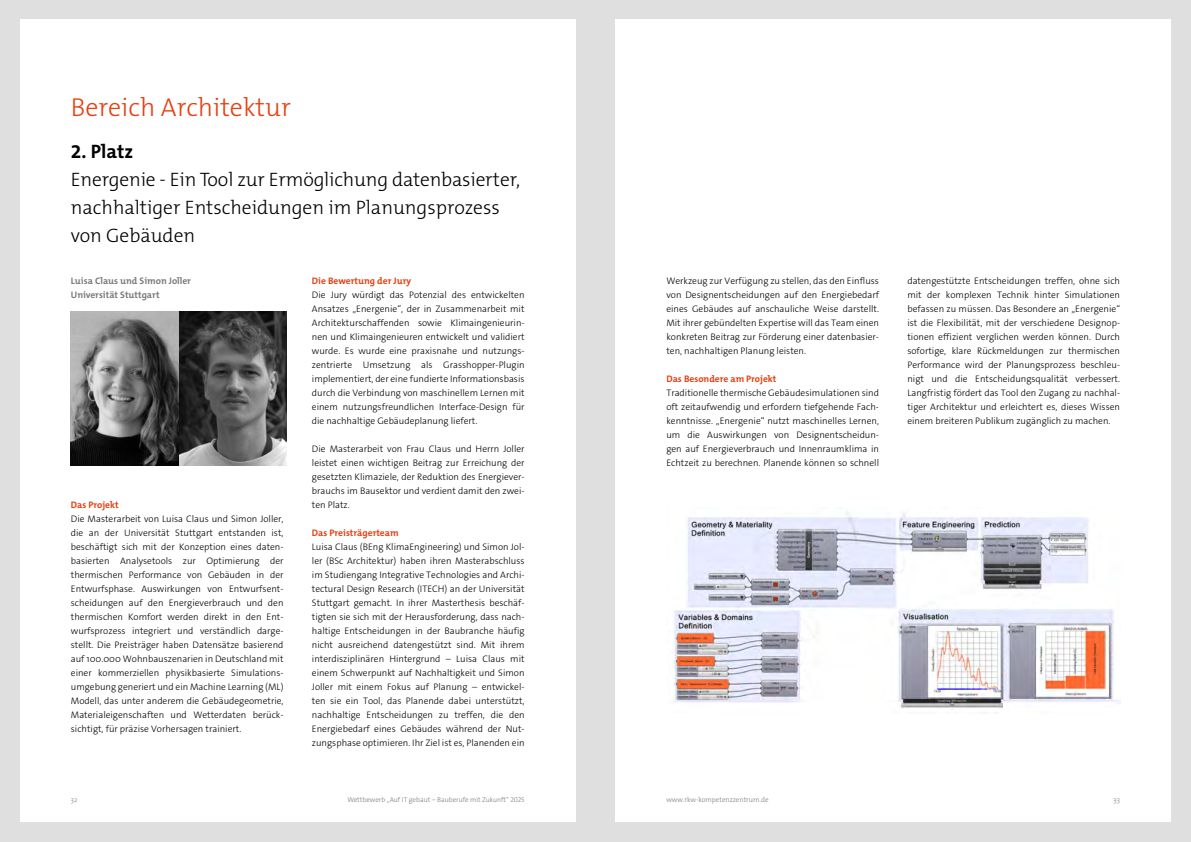
<style>
.page{position:relative;width:1191px;height:842px;background:#dfdfdf}
.page>*{position:absolute;margin:0;border:0;box-sizing:border-box;transform-origin:0 0}
.t1{font:300 26px "The Mix B W3";color:#e74011}
.t2{font:300 19.5px/28px "The Mix B W3";color:#000}
.t3{font:700 19.5px "The Mix B W7";color:#000}
.t4{font:300 9.5px/14px "The Sans Os F";color:#000;text-align:justify}
.t5{font:700 9.5px "The Mix B W7";color:#e74011}
.t6{font:700 9.5px/14px "The Mix B W7";color:#7c7b7b}
.t7{font:300 7px "The Sans Os F";color:#7c7b7b}
.t8{font:300 7px "The Mix B W3";color:#7c7b7b}
</style>
<div class="page">
<div style="left:20px;top:20px;width:555px;height:802px;background:#fff"></div>
<div style="left:615px;top:20px;width:556px;height:802px;background:#fff"></div>
<img style="left:178px;top:312px;width:108px;height:154px">
<img style="left:672px;top:511px;width:448px;height:202px">
<svg style="left:71px;top:312px;width:107px;height:154px"></svg>
<h1 class="t1" style="left:71px;top:90px;width:221px">Bereich Architektur</h1>
<h2 class="t3" style="left:71px;top:138px;width:64px">2. Platz</h2>
<h2 class="t2" style="left:71px;top:165px;width:451px">Energenie - Ein Tool zur Ermöglichung datenbasierter, nachhaltiger Entscheidungen im Planungsprozess von Gebäuden</h2>
<p class="t6" style="left:71px;top:273px;width:122px">Luisa Claus und Simon Joller<br>Universität Stuttgart</p>
<p class="t5" style="left:312px;top:274px;width:101px">Die Bewertung der Jury</p>
<p class="t4" style="left:312px;top:287px;width:214px">Die Jury würdigt das Potenzial des entwickelten Ansatzes „Energenie“, der in Zusammenarbeit mit Architekturschaffenden sowie Klimaingenieurin&shy;nen und Klimaingenieuren entwickelt und validiert wurde. Es wurde eine praxisnahe und nutzungs&shy;zentrierte Umsetzung als Grasshopper-Plugin implementiert, der eine fundierte Informationsbasis durch die Verbindung von maschinellem Lernen mit einem nutzungsfreundlichen Interface-Design für die nachhaltige Gebäudeplanung liefert.</p>
<p class="t4" style="left:312px;top:441px;width:214px">Die Masterarbeit von Frau Claus und Herrn Joller leistet einen wichtigen Beitrag zur Erreichung der gesetzten Klimaziele, der Reduktion des Energiever&shy;brauchs im Bausektor und verdient damit den zwei&shy;ten Platz.</p>
<p class="t5" style="left:312px;top:526px;width:88px">Das Preisträgerteam</p>
<p class="t4" style="left:312px;top:539px;width:214px">Luisa Claus (BEng KlimaEngineering) und Simon Jol&shy;ler (BSc Architektur) haben ihren Masterabschluss im Studiengang Integrative Technologies and Archi&shy;tectural Design Research (ITECH) an der Universität Stuttgart gemacht. In ihrer Masterthesis beschäf&shy;tigten sie sich mit der Herausforderung, dass nach&shy;haltige Entscheidungen in der Baubranche häufig nicht ausreichend datengestützt sind. Mit ihrem interdisziplinären Hintergrund – Luisa Claus mit einem Schwerpunkt auf Nachhaltigkeit und Simon Joller mit einem Fokus auf Planung – entwickel&shy;ten sie ein Tool, das Planende dabei unterstützt, nachhaltige Entscheidungen zu treffen, die den Energiebedarf eines Gebäudes während der Nut&shy;zungsphase optimieren. Ihr Ziel ist es, Planenden ein</p>
<p class="t5" style="left:71px;top:498px;width:49px">Das Projekt</p>
<p class="t4" style="left:71px;top:511px;width:214px">Die Masterarbeit von Luisa Claus und Simon Joller, die an der Universität Stuttgart entstanden ist, beschäftigt sich mit der Konzeption eines daten&shy;basierten Analysetools zur Optimierung der thermischen Performance von Gebäuden in der Entwurfsphase. Auswirkungen von Entwurfsent&shy;scheidungen auf den Energieverbrauch und den thermischen Komfort werden direkt in den Ent&shy;wurfsprozess integriert und verständlich darge&shy;stellt. Die Preisträger haben Datensätze basierend auf 100.000 Wohnbauszenarien in Deutschland mit einer kommerziellen physikbasierte Simulations&shy;umgebung generiert und ein Machine Learning (ML)<br>Modell, das unter anderem die Gebäudegeometrie, Materialeigenschaften und Wetterdaten berück&shy;sichtigt, für präzise Vorhersagen trainiert.</p>
<p class="t4" style="left:666px;top:274px;width:214px">Werkzeug zur Verfügung zu stellen, das den Einfluss von Designentscheidungen auf den Energiebedarf eines Gebäudes auf anschauliche Weise darstellt.<br>Mit ihrer gebündelten Expertise will das Team einen konkreten Beitrag zur Förderung einer datenbasier&shy;ten, nachhaltigen Planung leisten.</p>
<p class="t5" style="left:666px;top:372px;width:112px">Das Besondere am Projekt</p>
<p class="t4" style="left:666px;top:386px;width:214px">Traditionelle thermische Gebäudesimulationen sind oft zeitaufwendig und erfordern tiefgehende Fach&shy;kenntnisse. „Energenie“ nutzt maschinelles Lernen, um die Auswirkungen von Designentscheidun&shy;gen auf Energieverbrauch und Innenraumklima in Echtzeit zu berechnen. Planende können so schnell</p>
<p class="t4" style="left:907px;top:274px;width:214px">datengestützte Entscheidungen treffen, ohne sich mit der komplexen Technik hinter Simulationen befassen zu müssen. Das Besondere an „Energenie“ ist die Flexibilität, mit der verschiedene Designop&shy;tionen effizient verglichen werden können. Durch sofortige, klare Rückmeldungen zur thermischen Performance wird der Planungsprozess beschleu&shy;nigt und die Entscheidungsqualität verbessert.<br>Langfristig fördert das Tool den Zugang zu nachhal&shy;tiger Architektur und erleichtert es, dieses Wissen einem breiteren Publikum zugänglich zu machen.</p>
<p class="t7" style="left:71px;top:795px;width:8px">32</p>
<p class="t7" style="left:347px;top:795px;width:179px">Wettbewerb „Auf IT gebaut – Bauberufe mit Zukunft“ 2025</p>
<p class="t8" style="left:666px;top:795px;width:104px">www.rkw-kompetenzzentrum.de</p>
<p class="t7" style="left:1113px;top:795px;width:8px">33</p>
</div>
